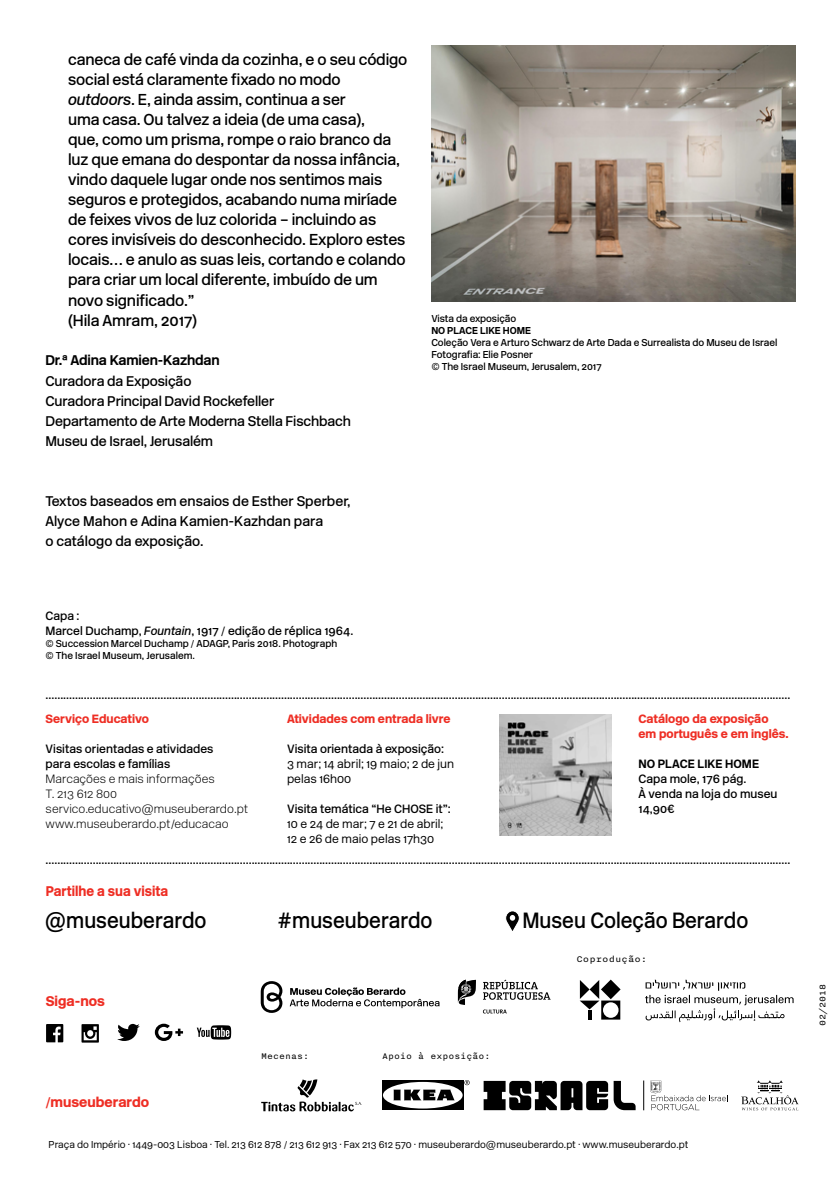
<style>
.page{position:relative;width:840px;height:1191px;background:#fff}
.page>*{position:absolute;margin:0;border:0;box-sizing:border-box;transform-origin:0 0}
.t1{font:500 22px "New Rail Alphabet";color:#000;scale:.94 1}
.t2{font:500 15.8px/20px "New Rail Alphabet";letter-spacing:-.01em;color:#000}
.t3{font:500 14px/20px "New Rail Alphabet";letter-spacing:-.01em;color:#000}
.t4{font:700 14px "New Rail Alphabet";letter-spacing:-.01em;color:#000}
.t5{font:900 14px "New Rail Alphabet";color:#ee2e24}
.t6{font:900 14px "New Rail Alphabet";color:#ee2e24;scale:.94 1}
.t7{font:500 12px/15px "New Rail Alphabet";color:#000}
.t8{font:12px/15px "New Rail Alphabet White";color:#000}
.t9{font:900 12px/15px "New Rail Alphabet";color:#ee2e24}
.t10{font:300 12px/15px "New Rail Alphabet";color:#000}
.t11{font:700 12px "New Rail Alphabet";color:#000}
.t12{font:500 10px/12px "New Rail Alphabet";letter-spacing:-.005em;color:#000}
.t13{font:300 10px "New Rail Alphabet";color:#000}
.t14{font:10px "Nitti";color:#000}
.t15{font:700 10px "New Rail Alphabet";letter-spacing:-.005em;color:#000}
.t16{font:10px "Nitti";color:#000;scale:1.07 1}
.s1{font-style:italic}
</style>
<div class="page">
<svg style="left:81px;top:1024px;width:18px;height:18px"></svg>
<svg style="left:117px;top:1024px;width:23px;height:17px"></svg>
<svg style="left:46px;top:1024px;width:17px;height:18px"></svg>
<svg style="left:505px;top:911px;width:14px;height:20px"></svg>
<hr style="left:643px;top:1080px;width:1px;height:30px;background:#000">
<svg style="left:650px;top:1080px;width:76px;height:30px"></svg>
<svg style="left:483px;top:1081px;width:124px;height:29px"></svg>
<svg style="left:613px;top:1081px;width:22px;height:29px"></svg>
<svg style="left:382px;top:1080px;width:81px;height:29px"></svg>
<div style="left:383px;top:1082px;width:79px;height:26px;background:#fff;border-radius:50%"></div>
<svg style="left:464px;top:1080px;width:5px;height:5px"></svg>
<svg style="left:393px;top:1089px;width:61px;height:11px"></svg>
<svg style="left:741px;top:1080px;width:57px;height:30px"></svg>
<svg style="left:261px;top:1079px;width:101px;height:32px"></svg>
<img style="left:499px;top:714px;width:112px;height:121px">
<svg style="left:645px;top:979px;width:148px;height:43px"></svg>
<svg style="left:579px;top:979px;width:41px;height:40px"></svg>
<svg style="left:482px;top:1009px;width:24px;height:4px"></svg>
<svg style="left:483px;top:979px;width:67px;height:20px"></svg>
<svg style="left:457px;top:979px;width:18px;height:26px"></svg>
<svg style="left:289px;top:987px;width:150px;height:21px"></svg>
<svg style="left:260px;top:981px;width:22px;height:32px"></svg>
<svg style="left:155px;top:1023px;width:28px;height:18px"></svg>
<svg style="left:197px;top:1025px;width:34px;height:14px"></svg>
<img style="left:431px;top:45px;width:363px;height:256px">
<p class="t2" style="left:68px;top:50px;width:340px">caneca de café vinda da cozinha, e o seu código social está claramente fixado no modo <span class="s1">outdoors</span>. E, ainda assim, continua a ser<br>uma casa. Ou talvez a ideia (de uma casa),<br>que, como um prisma, rompe o raio branco da luz que emana do despontar da nossa infância, vindo daquele lugar onde nos sentimos mais seguros e protegidos, acabando numa miríade de feixes vivos de luz colorida – incluindo as cores invisíveis do desconhecido. Exploro estes locais… e anulo as suas leis, cortando e colando para criar um local diferente, imbuído de um novo significado.”<br>(Hila Amram, 2017)</p>
<p class="t4" style="left:45px;top:351px;width:176px">Dr.ª Adina Kamien-Kazhdan</p>
<p class="t3" style="left:45px;top:370px;width:307px">Curadora da Exposição<br>Curadora Principal David Rockefeller Departamento de Arte Moderna Stella Fischbach Museu de Israel, Jerusalém</p>
<p class="t3" style="left:45px;top:490px;width:306px">Textos baseados em ensaios de Esther Sperber,<br>Alyce Mahon e Adina Kamien-Kazhdan para<br>o catálogo da exposição.</p>
<p class="t12" style="left:431px;top:312px;width:86px">Vista da exposição</p>
<p class="t15" style="left:431px;top:324px;width:101px">NO PLACE LIKE HOME</p>
<p class="t12" style="left:431px;top:336px;width:347px">Coleção Vera e Arturo Schwarz de Arte Dada e Surrealista do Museu de Israel<br>Fotografia: Elie Posner<br>© The Israel Museum, Jerusalem, 2017</p>
<p class="t7" style="left:45px;top:608px;width:309px;line-height:14.4px">Capa :<br>Marcel Duchamp, <span class="s1">Fountain</span>, 1917 / edição de réplica 1964.</p>
<p class="t12" style="left:45px;top:637px;width:293px">© Succession Marcel Duchamp / ADAGP, Paris 2018. Photograph © The Israel Museum, Jerusalem.</p>
<p class="t7" style="left:46px;top:687px;width:745px">.............................................................................................................................................................................................................................................................</p>
<p class="t9" style="left:638px;top:711px;width:152px">Catálogo da exposição em português e em inglês.</p>
<p class="t11" style="left:638px;top:756px;width:122px">NO PLACE LIKE HOME</p>
<p class="t7" style="left:638px;top:771px;width:140px">Capa mole, 176 pág.<br>À venda na loja do museu<br>14,90€</p>
<p class="t9" style="left:46px;top:711px;width:105px">Serviço Educativo</p>
<p class="t7" style="left:46px;top:741px;width:169px">Visitas orientadas e atividades para escolas e famílias</p>
<p class="t8" style="left:46px;top:771px;width:204px">Marcações e mais informações<br>T. 213 612 800 servico.educativo@museuberardo.pt www.museuberardo.pt/educacao</p>
<p class="t9" style="left:287px;top:711px;width:165px">Atividades com entrada livre</p>
<p class="t7" style="left:287px;top:741px;width:158px">Visita orientada à exposição:</p>
<p class="t10" style="left:287px;top:756px;width:168px">3 mar; 14 abril; 19 maio; 2 de jun pelas 16h00</p>
<p class="t7" style="left:287px;top:801px;width:165px">Visita temática “He CHOSE it”:</p>
<p class="t10" style="left:287px;top:816px;width:158px">10 e 24 de mar; 7 e 21 de abril;<br>12 e 26 de maio pelas 17h30</p>
<p class="t7" style="left:46px;top:851px;width:745px">.............................................................................................................................................................................................................................................................</p>
<p class="t6" style="left:46px;top:881px;width:131px">Partilhe a sua visita</p>
<h1 class="t1" style="left:45px;top:905px;width:173px">@museuberardo</h1>
<h1 class="t1" style="left:278px;top:905px;width:166px"><span class="s1">#</span>museuberardo</h1>
<h1 class="t1" style="left:522px;top:905px;width:242px">Museu Coleção Berardo</h1>
<p class="t5" style="left:46px;top:991px;width:60px">Siga-nos</p>
<p class="t5" style="left:46px;top:1092px;width:105px">/museuberardo</p>
<p class="t14" style="left:261px;top:1050px;width:49px">Mecenas:</p>
<p class="t14" style="left:382px;top:1050px;width:109px">Apoio à exposição:</p>
<p class="t16" style="left:576px;top:953px;width:68px">Coprodução:</p>
<p class="t13" style="left:48px;top:1137px;width:641px">Praça do Império · 1449-003 Lisboa · Tel. 213 612 878 / 213 612 913 · Fax 213 612 570 · museuberardo@museuberardo.pt · www.museuberardo.pt</p>
<p class="t14" style="left:816px;top:1025px;width:43px;rotate:-90deg">02/2018</p>
</div>
